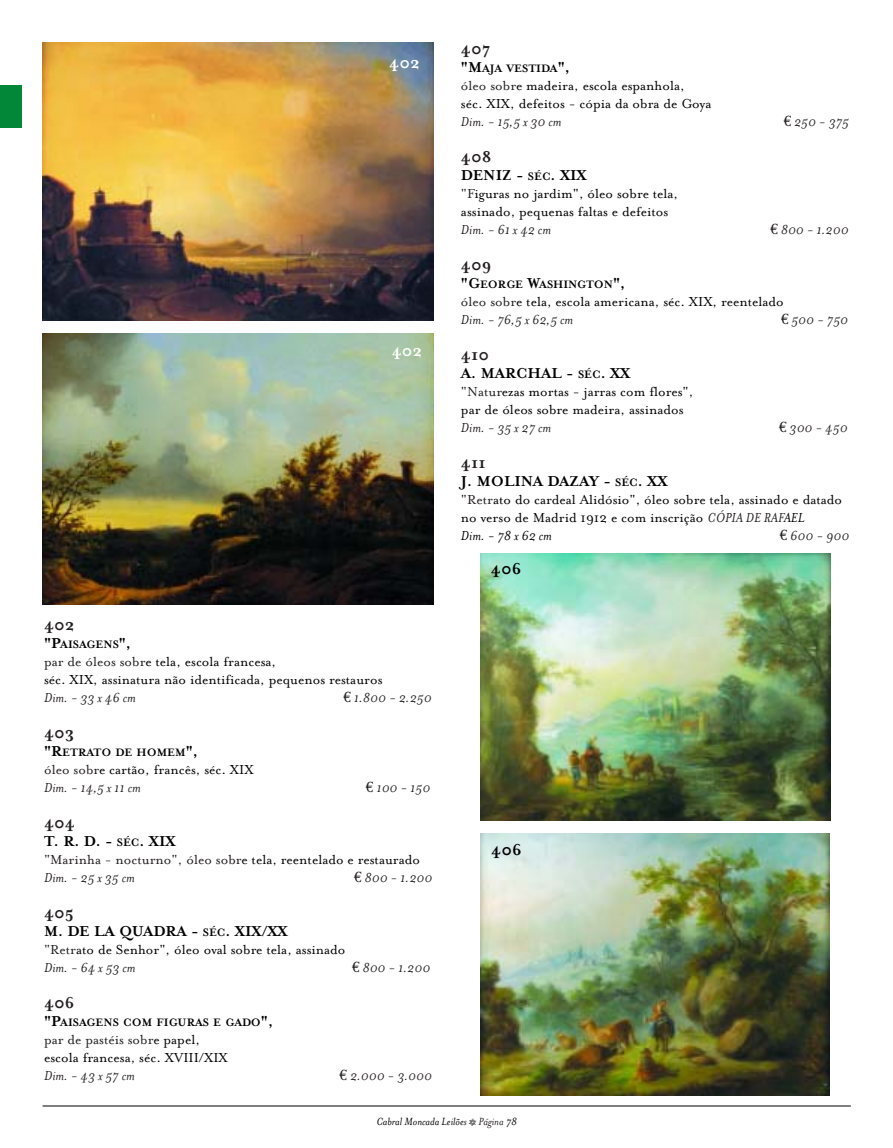
<style>
.page{position:relative;width:893px;height:1148px;background:#fff}
.page>*{position:absolute;margin:0;border:0;box-sizing:border-box;transform-origin:0 0}
.t1{font:700 18px "Mrs Eaves";color:#231f20}
.t2{font:700 18px "Mrs Eaves";color:#fff}
.t3{font:700 18px "Mrs Eaves";color:#000}
.t4{font:700 16.5px "Mrs Eaves";color:#000}
.t5{font:15px/18px "Mrs Eaves Roman";color:#000}
.t6{font:italic 15px "Mrs Eaves";color:#231f20}
.t7{font:15px "Mrs Eaves Roman";color:#231f20}
.t8{font:italic 15px "Mrs Eaves";color:#000}
.t9{font:700 12.3px "Mrs Eaves";color:#000}
.t10{font:italic 12px "Mrs Eaves";color:#000}
.s1{font-size:16.5px}
.s2{color:#231f20}
.s3{font-family:"Euro Serif";font-style:normal}
.s4{font-size:12.3px}
.s5{color:#000}
.s6{font-family:"Mrs Eaves";font-style:italic;color:#231f20}
.s7{font-family:"Mrs Eaves";font-style:italic}
.s8{font-family:"Mrs Eaves Fractions";font-style:normal;color:#231f20}
</style>
<div class="page">
<img style="left:43px;top:43px;width:391px;height:278px">
<img style="left:43px;top:334px;width:391px;height:270px">
<img style="left:480px;top:553px;width:350px;height:267px">
<img style="left:480px;top:833px;width:349px;height:262px">
<hr style="left:43px;top:1105px;width:807px;height:1px;background:#000">
<div style="left:0;top:85px;width:21px;height:43px;background:#018737"></div>
<p class="t2" style="left:389px;top:51px;width:32px">402</p>
<p class="t2" style="left:391px;top:339px;width:32px">402</p>
<p class="t1" style="left:44px;top:613px;width:32px">402</p>
<p class="t9" style="left:44px;top:637px;width:89px"><span class="s1">"P</span>AISAGENS<span class="s1">",</span></p>
<p class="t5" style="left:44px;top:652px;width:340px"><span class="s2">par de óleos sobr</span>e tela, escola francesa,<br>séc. XIX, assinatura não identificada, pequenos restauros</p>
<p class="t6" style="left:44px;top:688px;width:93px">Dim. - 33 x 46 cm</p>
<p class="t6" style="left:343px;top:688px;width:90px"><span class="s3">€</span> 1.800 - 2.250</p>
<p class="t1" style="left:44px;top:721px;width:32px">403</p>
<p class="t9" style="left:44px;top:745px;width:155px"><span class="s1">"R</span>ETRATO DE HOMEM<span class="s1">",</span></p>
<p class="t5" style="left:44px;top:760px;width:211px"><span class="s2">óleo sobr</span>e cartão, francês, séc. XIX</p>
<p class="t6" style="left:44px;top:778px;width:98px">Dim. - 14,5 x 11 cm</p>
<p class="t6" style="left:366px;top:778px;width:66px"><span class="s3">€</span> 100 - 150</p>
<p class="t1" style="left:44px;top:811px;width:32px">404</p>
<p class="t4" style="left:44px;top:831px;width:133px">T. R. D. - <span class="s4">SÉC</span>. XIX</p>
<p class="t7" style="left:44px;top:850px;width:377px">"Marinha - nocturno", óleo sobr<span class="s5">e tela, reentelado e restaurado</span></p>
<p class="t6" style="left:44px;top:868px;width:92px">Dim. - 25 x 35 cm</p>
<p class="t6" style="left:354px;top:868px;width:80px"><span class="s3">€</span> 800 - 1.200</p>
<p class="t1" style="left:44px;top:901px;width:31px">405</p>
<p class="t4" style="left:44px;top:921px;width:245px">M. DE LA QUADRA - <span class="s4">SÉC</span>. XIX/XX</p>
<p class="t5" style="left:44px;top:940px;width:303px"><span class="s2">"Retr</span>ato de Senhor", óleo oval sobre tela, assinado</p>
<p class="t6" style="left:44px;top:958px;width:93px">Dim. - 64 x 53 cm</p>
<p class="t6" style="left:352px;top:958px;width:80px"><span class="s3">€</span> 800 - 1.200</p>
<p class="t1" style="left:44px;top:991px;width:32px">406</p>
<p class="t9" style="left:44px;top:1015px;width:231px"><span class="s1">"P</span>AISAGENS COM FIGURAS E GADO<span class="s1">",</span></p>
<p class="t5" style="left:44px;top:1030px;width:185px"><span class="s2">par de pastéis sobr</span>e papel, escola francesa, séc. XVIII/XIX</p>
<p class="t6" style="left:44px;top:1066px;width:92px">Dim. - 43 x 57 cm</p>
<p class="t6" style="left:339px;top:1066px;width:94px"><span class="s3">€</span> 2.000 - 3.000</p>
<p class="t1" style="left:461px;top:37px;width:31px">407</p>
<p class="t9" style="left:461px;top:61px;width:110px"><span class="s1">"M</span>AJA VESTIDA<span class="s1">",</span></p>
<p class="t5" style="left:461px;top:76px;width:252px"><span class="s2">óleo sobr</span>e madeira, escola espanhola,<br>séc. XIX, defeitos - cópia da obra de Goya</p>
<p class="t6" style="left:461px;top:112px;width:102px">Dim. - 15,5 x 30 cm</p>
<p class="t6" style="left:783px;top:112px;width:67px"><span class="s3">€</span> 250 - 375</p>
<p class="t1" style="left:461px;top:145px;width:32px">408</p>
<p class="t4" style="left:461px;top:165px;width:127px">DENIZ - <span class="s4">SÉC</span>. XIX</p>
<p class="t5" style="left:461px;top:184px;width:219px"><span class="s2">"F</span>iguras no jardim", óleo sobre tela, assinado, pequenas faltas e defeitos</p>
<p class="t6" style="left:461px;top:220px;width:91px">Dim. - 61 x 42 cm</p>
<p class="t6" style="left:770px;top:220px;width:80px"><span class="s3">€</span> 800 - 1.200</p>
<p class="t1" style="left:461px;top:253px;width:32px">409</p>
<p class="t9" style="left:461px;top:277px;width:166px"><span class="s1">"G</span>EORGE <span class="s1">W</span>ASHINGTON<span class="s1">",</span></p>
<p class="t5" style="left:461px;top:292px;width:324px"><span class="s2">óleo sobr</span>e tela, escola americana, séc. XIX, reentelado</p>
<p class="t6" style="left:461px;top:310px;width:114px">Dim. - 76,5 x 62,5 cm</p>
<p class="t6" style="left:781px;top:310px;width:69px"><span class="s3">€</span> 500 - 750</p>
<p class="t1" style="left:461px;top:343px;width:30px">410</p>
<p class="t4" style="left:461px;top:363px;width:171px">A. MARCHAL - <span class="s4">SÉC</span>. XX</p>
<p class="t5" style="left:461px;top:382px;width:234px"><span class="s2">"Natur</span>ezas mortas - jarras com flores", par de óleos sobre madeira, assinados</p>
<p class="t6" style="left:461px;top:418px;width:92px">Dim. - 35 x 27 cm</p>
<p class="t6" style="left:779px;top:418px;width:70px"><span class="s3">€</span> 300 - 450</p>
<p class="t1" style="left:461px;top:451px;width:26px">411</p>
<p class="t4" style="left:461px;top:471px;width:208px">J. MOLINA DAZAY - <span class="s4">SÉC</span>. XX</p>
<p class="t5" style="left:461px;top:490px;width:383px"><span class="s2">"Retr</span>ato do cardeal Alidósio", óleo sobre tela, assinado e datado no verso de Madrid 1912 e com inscrição <span class="s6">CÓPIA DE RAF</span><span class="s7">AEL</span></p>
<p class="t8" style="left:461px;top:526px;width:92px">Dim. - 78 x 62 cm</p>
<p class="t6" style="left:779px;top:526px;width:71px"><span class="s3">€</span> 600 - 900</p>
<p class="t3" style="left:491px;top:557px;width:32px">406</p>
<p class="t3" style="left:491px;top:838px;width:32px">406</p>
<p class="t10" style="left:376px;top:1113px;width:142px">Cabral Moncada Leilões <span class="s8">Q</span> <span class="s2">Página</span> 78</p>
</div>
